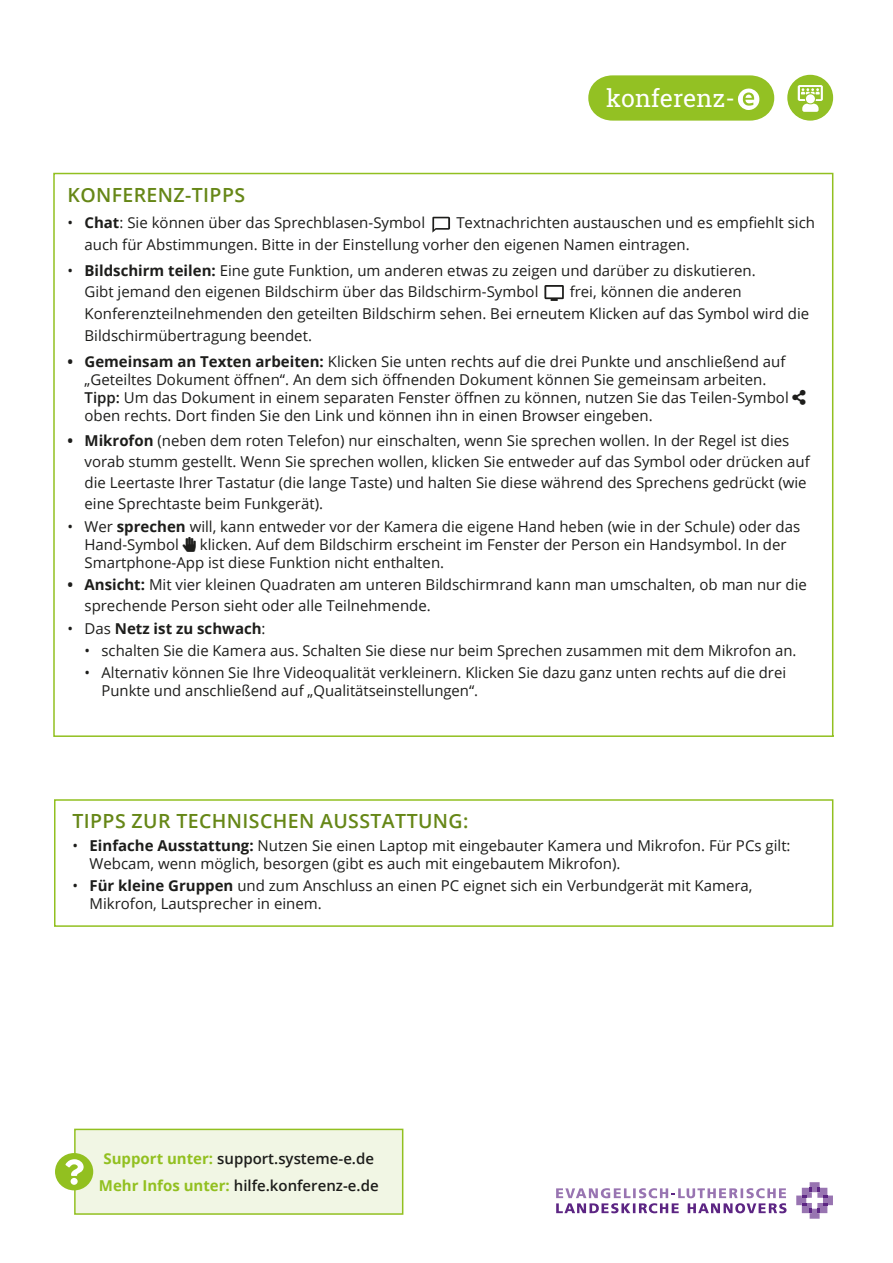
<style>
.page{position:relative;width:893px;height:1263px;background:#fff}
.page>*{position:absolute;margin:0;border:0;box-sizing:border-box;transform-origin:0 0}
.t1{font:24.75px "Roboto Slab";color:#fff}
.Überschrift{font:600 19.5px "Open Sans";letter-spacing:.02em;color:#668717}
.t2{font:15px/18px "Open Sans";color:#1d1d1b}
.Fliesstext{font:600 15px "Open Sans";color:#1d1d1b}
.t3{font:700 15px "Open Sans";color:#1d1d1b}
.s1{font-weight:700}
.s2{font-weight:600}
.s3{font-weight:400}
.s4{font-weight:700;color:#92c020}
</style>
<div class="page">
<div style="left:75px;top:1129px;width:328px;height:85px;background:#f1f6e4"></div>
<div style="left:74px;top:1129px;width:329px;height:86px;border:2px solid #92c020"></div>
<svg style="left:556px;top:1188px;width:230px;height:25px"></svg>
<svg style="left:796px;top:1182px;width:37px;height:37px"></svg>
<svg style="left:55px;top:1153px;width:38px;height:37px"></svg>
<div style="left:54px;top:799px;width:779px;height:128px;border:2px solid #92c020"></div>
<svg style="left:53px;top:172px;width:781px;height:565px"></svg>
<svg style="left:787px;top:75px;width:46px;height:46px"></svg>
<div style="left:788px;top:76px;width:44px;height:44px;background:#92c025;border-radius:50%"></div>
<svg style="left:798px;top:85px;width:25px;height:27px"></svg>
<div style="left:806px;top:94px;width:9px;height:9px;background:#fff;border-radius:50%"></div>
<svg style="left:588px;top:75px;width:186px;height:46px;background:#9ec739"></svg>
<svg style="left:432px;top:217px;width:18px;height:16px"></svg>
<svg style="left:544px;top:285px;width:20px;height:16px"></svg>
<svg style="left:793px;top:390px;width:13px;height:15px"></svg>
<svg style="left:183px;top:536px;width:13px;height:15px"></svg>
<p class="t1" style="left:606px;top:81px;width:130px">konferenz-</p>
<p class="Überschrift" style="left:68px;top:181px;width:179px">KONFERENZ-TIPPS</p>
<p class="t2" style="left:68px;top:213px;width:359px">• <span class="s1">Chat</span>: Sie können über das Sprechblasen-Symbol</p>
<p class="t2" style="left:85px;top:211px;width:732px;line-height:21.8px;text-indent:372px">Textnachrichten austauschen und es empfiehlt sich auch für Abstimmungen. Bitte in der Einstellung vorher den eigenen Namen eintragen.</p>
<p class="t2" style="left:85px;top:259px;width:673px;line-height:21.8px;text-indent:-17px">• <span class="s1">Bildschirm teilen:</span> Eine gute Funktion, um anderen etwas zu zeigen und darüber zu diskutieren.<br>Gibt jemand den eigenen Bildschirm über das Bildschirm-Symbol</p>
<p class="t2" style="left:85px;top:281px;width:726px;line-height:21.8px;text-indent:485px">frei, können die anderen<br>Konferenzteilnehmenden den geteilten Bildschirm sehen. Bei erneutem Klicken auf das Symbol wird die<br>Bildschirmübertragung beendet.</p>
<p class="t2" style="left:85px;top:352px;width:723px;text-indent:-17px"><span class="s1">• Gemeinsam an Texten arbeiten:</span> Klicken Sie unten rechts auf die drei Punkte und anschließend auf „Geteiltes Dokument öffnen“. An dem sich öffnenden Dokument können Sie gemeinsam arbeiten.<br><span class="s2">Tipp:</span> Um das Dokument in einem separaten Fenster öffnen zu können, nutzen Sie das Teilen-Symbol ▲●▼ oben rechts. Dort finden Sie den Link und können ihn in einen Browser eingeben.</p>
<p class="t2" style="left:85px;top:430px;width:727px;line-height:21px;text-indent:-17px"><span class="s1">• Mikrofon</span> (neben dem roten Telefon) nur einschalten, wenn Sie sprechen wollen. In der Regel ist dies vorab stumm gestellt. Wenn Sie sprechen wollen, klicken Sie entweder auf das Symbol oder drücken auf die Leertaste Ihrer Tastatur (die lange Taste) und halten Sie diese während des Sprechens gedrückt (wie eine Sprechtaste beim Funkgerät).</p>
<p class="t2" style="left:85px;top:517px;width:717px;text-indent:-17px">• Wer <span class="s1">sprechen</span> will, kann entweder vor der Kamera die eigene Hand heben (wie in der Schule) oder das<br>Hand-Symbol ■ klicken. Auf dem Bildschirm erscheint im Fenster der Person ein Handsymbol. In der<br>Smartphone-App ist diese Funktion nicht enthalten.</p>
<p class="t2" style="left:85px;top:573px;width:724px;line-height:21.6px;text-indent:-17px"><span class="s1">• Ansicht:</span> Mit vier kleinen Quadraten am unteren Bildschirmrand kann man umschalten, ob man nur die sprechende Person sieht oder alle Teilnehmende.</p>
<p class="t3" style="left:68px;top:618px;width:200px"><span class="s3">• Das</span> Netz ist zu schwach<span class="s3">:</span></p>
<p class="t2" style="left:85px;top:641px;width:714px">• schalten Sie die Kamera aus. Schalten Sie diese nur beim Sprechen zusammen mit dem Mikrofon an.</p>
<p class="t2" style="left:102px;top:663px;width:686px;text-indent:-17px">• Alternativ können Sie Ihre Videoqualität verkleinern. Klicken Sie dazu ganz unten rechts auf die drei<br>Punkte und anschließend auf „Qualitätseinstellungen“.</p>
<p class="Überschrift" style="left:73px;top:808px;width:398px">TIPPS ZUR TECHNISCHEN AUSSTATTUNG:</p>
<p class="t2" style="left:90px;top:836px;width:703px;text-indent:-17px">• <span class="s1">Einfache Ausstattung:</span> Nutzen Sie einen Laptop mit eingebauter Kamera und Mikrofon. Für PCs gilt:<br>Webcam, wenn möglich, besorgen (gibt es auch mit eingebautem Mikrofon).</p>
<p class="t2" style="left:90px;top:876px;width:665px;text-indent:-17px">• <span class="s1">Für kleine Gruppen</span> und zum Anschluss an einen PC eignet sich ein Verbundgerät mit Kamera,<br>Mikrofon, Lautsprecher in einem.</p>
<p class="Fliesstext" style="left:103px;top:1148px;width:272px"><span class="s4">Support unter:</span> support.systeme-e.de</p>
<p class="Fliesstext" style="left:99px;top:1175px;width:281px"><span class="s4">Mehr Infos unter:</span> hilfe.konferenz-e.de</p>
</div>
